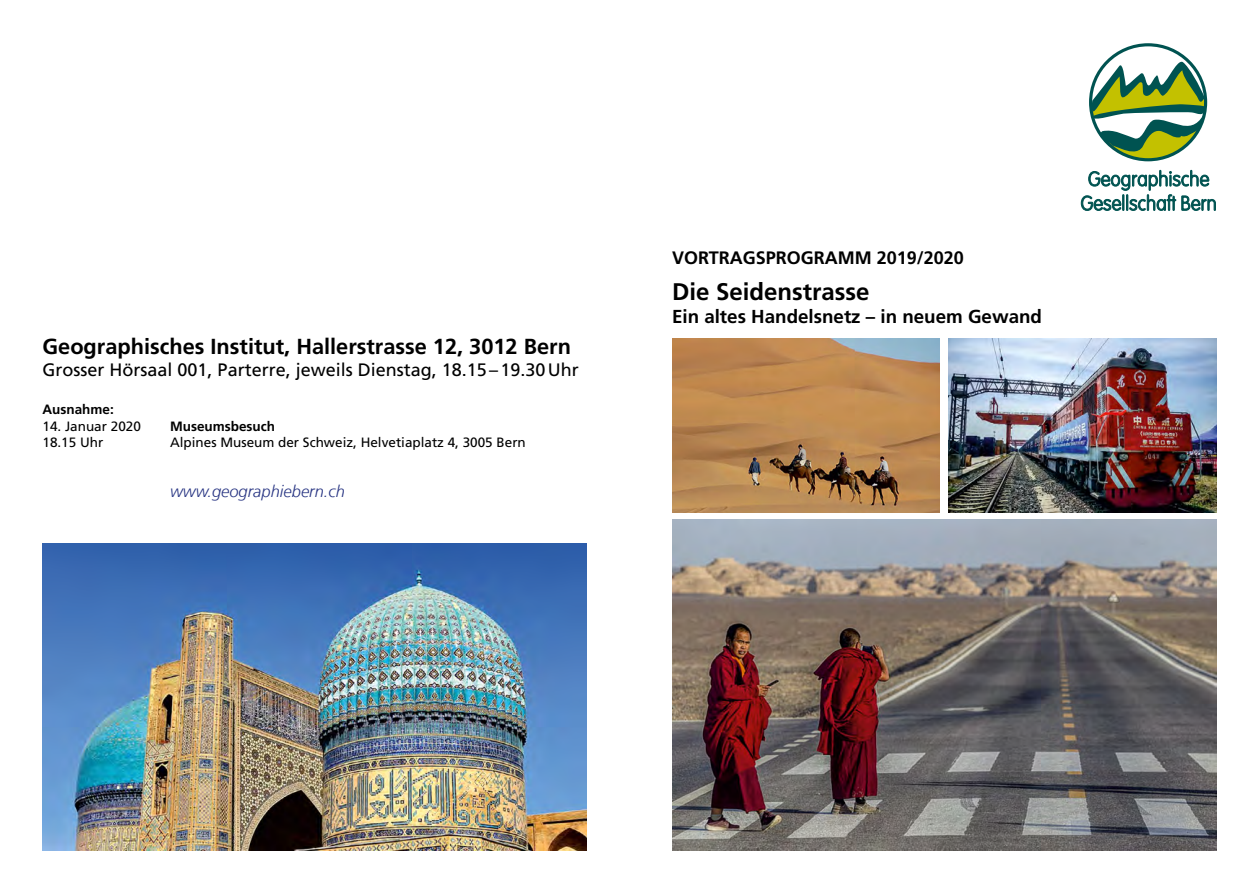
<style>
.page{position:relative;width:1259px;height:893px;background:#fff}
.page>*{position:absolute;margin:0;border:0;box-sizing:border-box;transform-origin:0 0}
.t1{font:700 24px "Frutiger LT Com";color:#000}
.t2{font:700 21.75px "Frutiger LT Com";color:#000}
.t3{font:700 18.75px "Frutiger LT Com";color:#000}
.t4{font:18px "Frutiger LT Com";color:#000}
.t5{font:700 18px "Frutiger LT Com";color:#000}
.Lauftext{font:italic 300 16.5px "Frutiger LT Com";color:#283583}
.Lauftext-2{font:13.5px "Frutiger LT Com";color:#000}
.Lauftext-3{font:700 13.5px "Frutiger LT Com";color:#000}
</style>
<div class="page">
<svg style="left:1090px;top:57px;width:115px;height:103px"></svg>
<svg style="left:1080px;top:170px;width:136px;height:41px"></svg>
<img style="left:672px;top:520px;width:544px;height:331px">
<img style="left:43px;top:543px;width:544px;height:308px">
<img style="left:672px;top:338px;width:268px;height:174px">
<img style="left:948px;top:338px;width:268px;height:174px">
<p class="t2" style="left:43px;top:334px;width:530px">Geographisches Institut, Hallerstrasse 12, 3012 Bern</p>
<p class="t4" style="left:43px;top:359px;width:537px">Grosser Hörsaal 001, Parterre, jeweils Dienstag, 18.15–19.30Uhr</p>
<p class="Lauftext-3" style="left:43px;top:401px;width:73px">Ausnahme:</p>
<p class="Lauftext-2" style="left:43px;top:418px;width:100px">14. Januar 2020</p>
<p class="Lauftext-3" style="left:170px;top:418px;width:106px">Museumsbesuch</p>
<p class="Lauftext-2" style="left:43px;top:434px;width:62px">18.15 Uhr</p>
<p class="Lauftext-2" style="left:170px;top:434px;width:357px">Alpines Museum der Schweiz, Helvetiaplatz 4, 3005 Bern</p>
<p class="Lauftext" style="left:170px;top:481px;width:176px">www.geographiebern.ch</p>
<p class="t5" style="left:672px;top:247px;width:293px">VORTRAGSPROGRAMM 2019/2020</p>
<p class="t1" style="left:672px;top:278px;width:199px">Die Seidenstrasse</p>
<p class="t3" style="left:672px;top:305px;width:371px">Ein altes Handelsnetz – in neuem Gewand</p>
</div>
